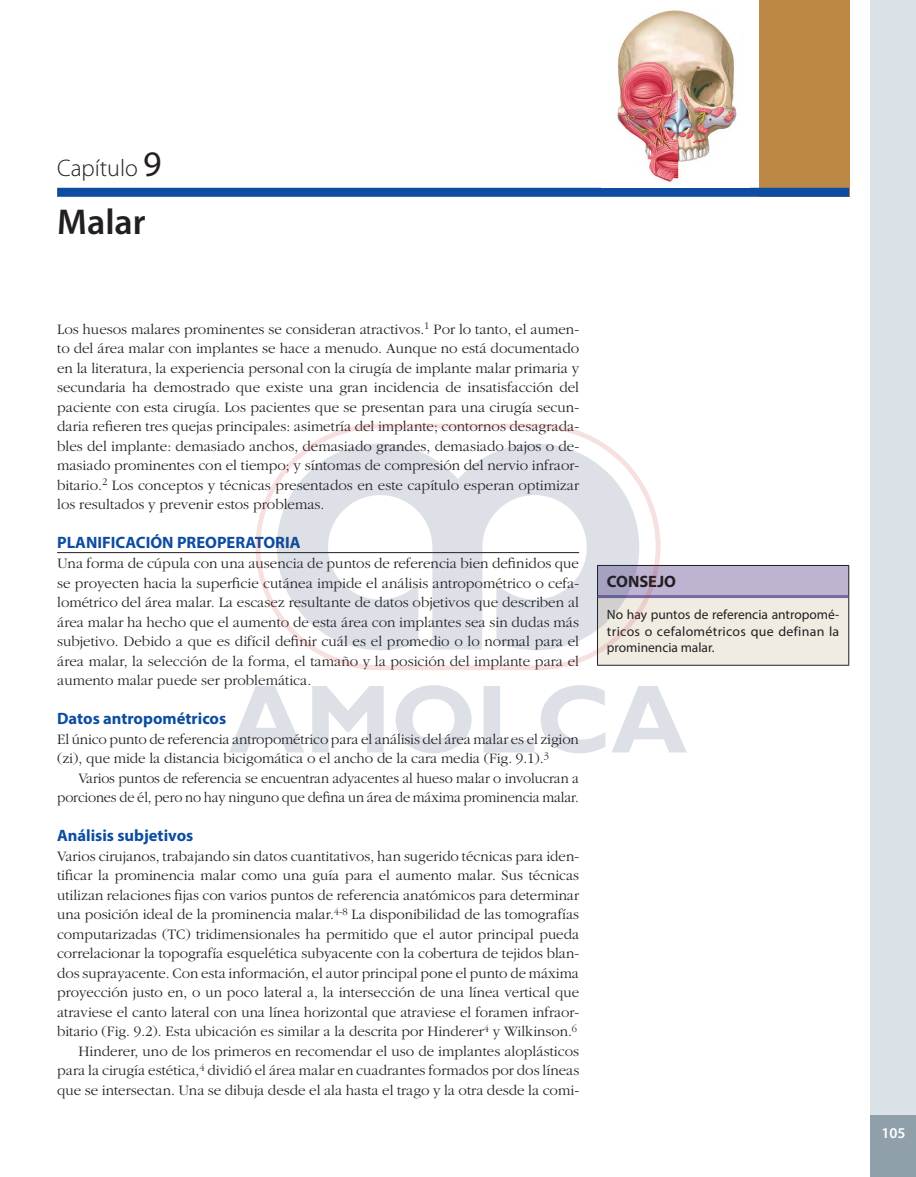
<style>
.page{position:relative;width:916px;height:1177px;background:#fff}
.page>*{position:absolute;margin:0;border:0;box-sizing:border-box;transform-origin:0 0}
.t1{font:600 36px "Myriad Pro";color:#231f20}
.t2{font:300 24px "Myriad Pro";color:#231f20}
.Sub-Títulos{font:700 16.5px "Myriad Pro";color:#0d4da1}
.Títulos{font:700 16.5px "Myriad Pro";color:#0d4da1}
.t3{font:700 16.5px "Myriad Pro";color:#231f20}
.Normal_Text{font:300 15px/19.5px "Garamond";letter-spacing:-.005em;color:#231f20;text-align:justify}
.Normal_Text-2{font:300 15px/19.5px "Garamond";letter-spacing:-.005em;color:#231f20;text-align:right;scale:.96 1}
.t4{font:600 15px "Myriad Pro";color:#fff}
.Caja_Box{font:13.5px/16.5px "Myriad Pro";letter-spacing:.02em;color:#231f20;text-align:justify}
.s1{font-weight:400;font-size:36px}
</style>
<div class="page">
<div style="left:759px;top:0;width:90px;height:197px;background:#bb8846"></div>
<div style="left:57px;top:188px;width:792px;height:9px;background:#0d4da1"></div>
<img style="left:617px;top:10px;width:120px;height:172px">
<div style="left:870px;top:0;width:46px;height:1176px;background:#dae2e7"></div>
<div style="left:870px;top:1114px;width:46px;height:62px;background:#8fa0aa"></div>
<hr style="left:57px;top:552px;width:522px;height:1px;background:#231f20">
<div style="left:598px;top:565px;width:251px;height:31px;background:#bfb3d2"></div>
<div style="left:598px;top:596px;width:251px;height:69px;background:#f1ece2"></div>
<hr style="left:598px;top:595px;width:250px;height:3px;background:#776aa2">
<hr style="left:597px;top:565px;width:252px;height:1px;background:#231f20">
<hr style="left:848px;top:565px;width:1px;height:31px;background:#231f20">
<hr style="left:848px;top:596px;width:1px;height:68px;background:#231f20">
<hr style="left:597px;top:664px;width:252px;height:1px;background:#231f20">
<svg style="left:255px;top:423px;width:406px;height:247px"></svg>
<svg style="left:229px;top:686px;width:75px;height:66px"></svg>
<svg style="left:312px;top:686px;width:72px;height:66px"></svg>
<svg style="left:395px;top:685px;width:77px;height:68px"></svg>
<svg style="left:484px;top:686px;width:50px;height:66px"></svg>
<svg style="left:541px;top:685px;width:64px;height:68px"></svg>
<svg style="left:612px;top:686px;width:75px;height:66px"></svg>
<p class="t2" style="left:57px;top:155px;width:106px">Capítulo <span class="s1">9</span></p>
<p class="t1" style="left:57px;top:198px;width:90px">Malar</p>
<p class="Normal_Text" style="left:57px;top:319px;width:524px">Los huesos malares prominentes se consideran atractivos.<sup>1</sup> Por lo tanto, el aumen&shy;to del área malar con implantes se hace a menudo. Aunque no está documentado en la literatura, la experiencia personal con la cirugía de implante malar primaria y secundaria ha demostrado que existe una gran incidencia de insatisfacción del paciente con esta cirugía. Los pacientes que se presentan para una cirugía secun&shy;daria refieren tres quejas principales: asimetría del implante; contornos desagrada&shy;bles del implante: demasiado anchos, demasiado grandes, demasiado bajos o de&shy;masiado prominentes con el tiempo; y síntomas de compresión del nervio infraor&shy;bitario.<sup>2</sup> Los conceptos y técnicas presentados en este capítulo esperan optimizar los resultados y prevenir estos problemas.</p>
<p class="Títulos" style="left:57px;top:532px;width:245px">PLANIFICACIÓN PREOPERATORIA</p>
<p class="Normal_Text" style="left:57px;top:553px;width:524px">Una forma de cúpula con una ausencia de puntos de referencia bien definidos que se proyecten hacia la superficie cutánea impide el análisis antropométrico o cefa&shy;lométrico del área malar. La escasez resultante de datos objetivos que describen al área malar ha hecho que el aumento de esta área con implantes sea sin dudas más subjetivo. Debido a que es difícil definir cuál es el promedio o lo normal para el área malar, la selección de la forma, el tamaño y la posición del implante para el aumento malar puede ser problemática.</p>
<p class="Sub-Títulos" style="left:57px;top:707px;width:171px">Datos antropométricos</p>
<p class="Normal_Text" style="left:57px;top:729px;width:523px">El único punto de referencia antropométrico para el análisis del área malar es el zigion (zi), que mide la distancia bicigomática o el ancho de la cara media (Fig. 9.1).<sup>3</sup></p>
<p class="Normal_Text-2" style="left:57px;top:768px;width:545px">Varios puntos de referencia se encuentran adyacentes al hueso malar o involucran a porciones de él, pero no hay ninguno que defina un área de máxima prominencia malar.</p>
<p class="Sub-Títulos" style="left:57px;top:824px;width:138px">Análisis subjetivos</p>
<p class="Normal_Text" style="left:57px;top:846px;width:524px">Varios cirujanos, trabajando sin datos cuantitativos, han sugerido técnicas para iden&shy;tificar la prominencia malar como una guía para el aumento malar. Sus técnicas utilizan relaciones fijas con varios puntos de referencia anatómicos para determinar una posición ideal de la prominencia malar.<sup>4-8</sup> La disponibilidad de las tomografías computarizadas (TC) tridimensionales ha permitido que el autor principal pueda correlacionar la topografía esquelética subyacente con la cobertura de tejidos blan&shy;dos suprayacente. Con esta información, el autor principal pone el punto de máxima proyección justo en, o un poco lateral a, la intersección de una línea vertical que atraviese el canto lateral con una línea horizontal que atraviese el foramen infraor&shy;bitario (Fig. 9.2). Esta ubicación es similar a la descrita por Hinderer<sup>4</sup> y Wilkinson.<sup>6</sup></p>
<p class="Normal_Text" style="left:57px;top:1041px;width:524px;text-indent:21px">Hinderer, uno de los primeros en recomendar el uso de implantes aloplásticos para la cirugía estética,<sup>4</sup> dividió el área malar en cuadrantes formados por dos líneas que se intersectan. Una se dibuja desde el ala hasta el trago y la otra desde la comi-</p>
<p class="t3" style="left:607px;top:570px;width:71px">CONSEJO</p>
<p class="Caja_Box" style="left:607px;top:606px;width:234px">No hay puntos de referencia antropomé&shy;tricos o cefalométricos que definan la prominencia malar.</p>
<p class="t4" style="left:881px;top:1122px;width:26px">105</p>
</div>
